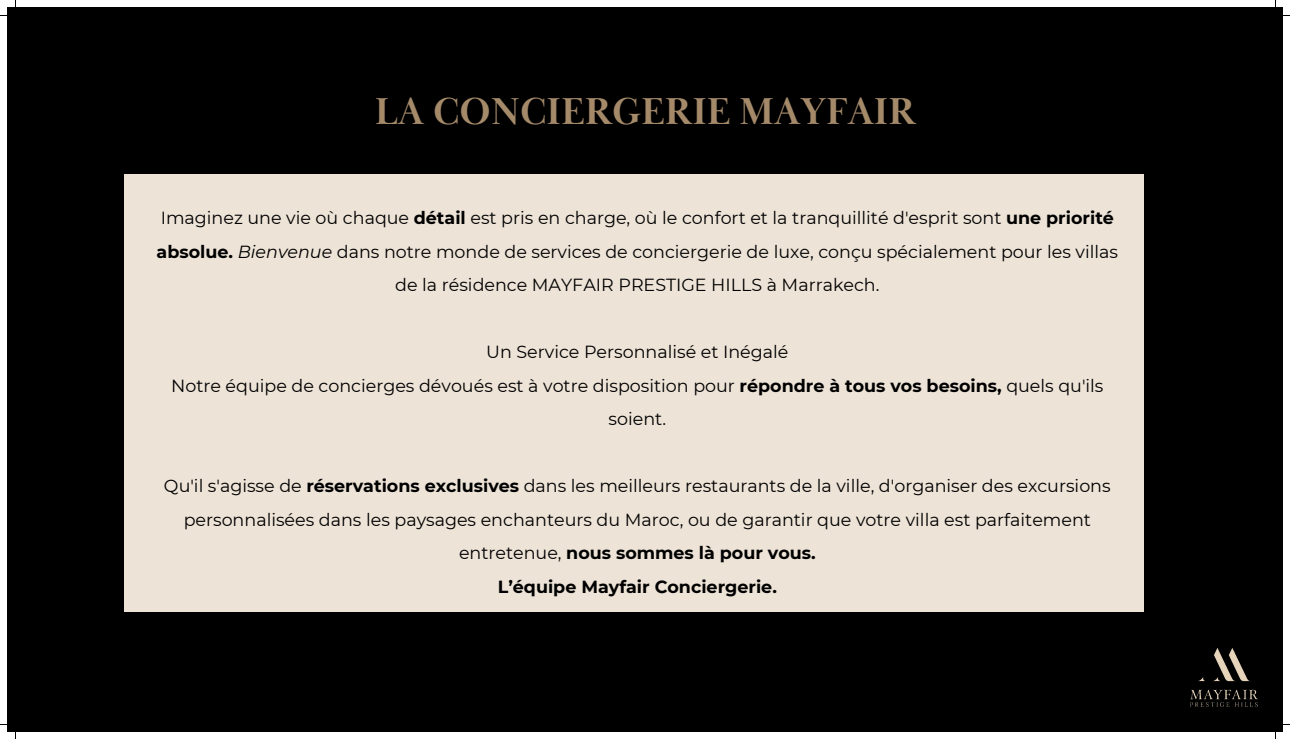
<style>
.page{position:relative;width:1290px;height:739px;background:#fff}
.page>*{position:absolute;margin:0;border:0;box-sizing:border-box;transform-origin:0 0}
.t1{font:700 38.5px "Baskerville Display PT";color:#a58a6a}
.t2{font:17.5px/33.4px "Montserrat";color:#000;text-align:center}
.t3{font:700 17.5px "Montserrat";color:#000}
.s1{font-weight:700}
.s2{font-style:italic}
</style>
<div class="page">
<div style="left:7px;top:7px;width:1276px;height:725px;background:#000"></div>
<div style="left:125px;top:174px;width:1018px;height:437px;background:#ede3d7"></div>
<img style="left:1190px;top:648px;width:68px;height:59px">
<p class="t1" style="left:375px;top:88px;width:542px">LA CONCIERGERIE MAYFAIR</p>
<h1 class="t2" style="left:157px;top:201px;width:963px">Imaginez une vie où chaque <span class="s1">détail</span> est pris en charge, où le confort et la tranquillité d'esprit sont <span class="s1">une priorité absolue.</span> <span class="s2">Bienvenue</span> dans notre monde de services de conciergerie de luxe, conçu spécialement pour les villas de la résidence MAYFAIR PRESTIGE HILLS à Marrakech.</h1>
<p class="t2" style="left:486px;top:335px;width:304px">Un Service Personnalisé et Inégalé</p>
<p class="t2" style="left:171px;top:369px;width:934px">Notre équipe de concierges dévoués est à votre disposition pour <span class="s1">répondre à tous vos besoins,</span> quels qu'ils soient.</p>
<p class="t2" style="left:164px;top:469px;width:948px">Qu'il s'agisse de <span class="s1">réservations exclusives</span> dans les meilleurs restaurants de la ville, d'organiser des excursions personnalisées dans les paysages enchanteurs du Maroc, ou de garantir que votre villa est parfaitement entretenue, <span class="s1">nous sommes là pour vous.</span></p>
<p class="t3" style="left:498px;top:576px;width:281px">L’équipe Mayfair Conciergerie.</p>
</div>
